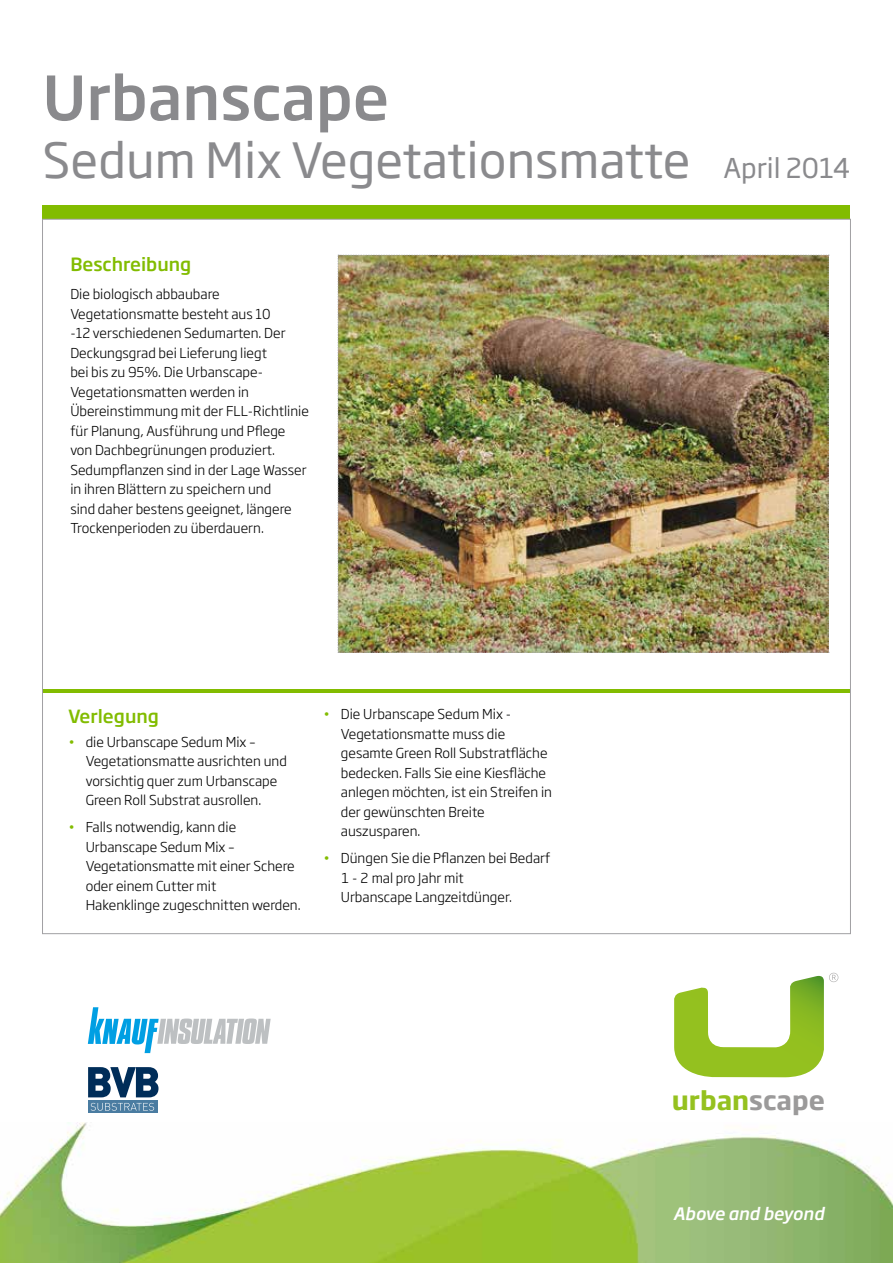
<style>
.page{position:relative;width:893px;height:1263px;background:#fff}
.page>*{position:absolute;margin:0;border:0;box-sizing:border-box;transform-origin:0 0}
.t1{font:500 60px "Soho Gothic Pro";color:#8a8a8d}
.t2{font:48px "Soho Gothic Pro";color:#8a8a8d}
.t3{font:700 25.5px "Soho Gothic Pro";color:#95c11f}
.t4{font:500 18px "Soho Gothic Pro";color:#82bc00}
.t5{font:italic 500 16.95px "Soho Gothic Pro";color:#fff}
.t6{font:300 13.5px/19.5px "Soho Gothic Pro";color:#000}
.s1{font-size:27px}
.s2{color:#82bc00}
.s3{color:#9b9a9a}
</style>
<div class="page">
<svg style="left:674px;top:973px;width:164px;height:104px"></svg>
<div style="left:43px;top:205px;width:807px;height:14px;background:#82bc00"></div>
<hr style="left:43px;top:689px;width:807px;height:3px;background:#82bc00">
<img style="left:338px;top:255px;width:491px;height:398px">
<svg style="left:88px;top:1007px;width:183px;height:46px"></svg>
<svg style="left:88px;top:1067px;width:70px;height:30px"></svg>
<div style="left:88px;top:1100px;width:69px;height:13px;background:#4a7ca1"></div>
<svg style="left:91px;top:1103px;width:63px;height:8px"></svg>
<img style="left:0;top:1122px;width:893px;height:141px">
<h1 class="t1" style="left:43px;top:51px;width:348px">Urbanscape</h1>
<h2 class="t2" style="left:43px;top:123px;width:809px">Sedum Mix Vegetationsmatte <span class="s1">April 2014</span></h2>
<h3 class="t4" style="left:70px;top:250px;width:122px">Beschreibung</h3>
<p class="t6" style="left:70px;top:284px;width:240px">Die biologisch abbaubare Vegetationsmatte besteht aus 10<br>-12 verschiedenen Sedumarten. Der Deckungsgrad bei Lieferung liegt<br>bei bis zu 95%. Die Urbanscape-Vegetationsmatten werden in Übereinstimmung mit der FLL-Richtlinie für Planung, Ausführung und Pflege von Dachbegrünungen produziert.<br>Sedumpflanzen sind in der Lage Wasser in ihren Blättern zu speichern und<br>sind daher bestens geeignet, längere Trockenperioden zu überdauern.</p>
<h3 class="t4" style="left:68px;top:702px;width:92px">Verlegung</h3>
<p class="t6" style="left:86px;top:731px;width:203px;text-indent:-18px"><span class="s2">•</span> die Urbanscape Sedum Mix –<br>Vegetationsmatte ausrichten und vorsichtig quer zum Urbanscape<br>Green Roll Substrat ausrollen.</p>
<p class="t6" style="left:86px;top:817px;width:216px;text-indent:-18px"><span class="s2">•</span> Falls notwendig, kann die<br>Urbanscape Sedum Mix –<br>Vegetationsmatte mit einer Schere oder einem Cutter mit<br>Hakenklinge zugeschnitten werden.</p>
<p class="t6" style="left:341px;top:704px;width:213px;text-indent:-18px"><span class="s2">•</span> Die Urbanscape Sedum Mix -<br>Vegetationsmatte muss die gesamte Green Roll Substratfläche bedecken. Falls Sie eine Kiesfläche anlegen möchten, ist ein Streifen in der gewünschten Breite auszusparen.</p>
<p class="t6" style="left:341px;top:848px;width:211px;text-indent:-18px"><span class="s2">•</span> Düngen Sie die Pflanzen bei Bedarf<br>1 - 2 mal pro Jahr mit<br>Urbanscape Langzeitdünger.</p>
<h3 class="t3" style="left:672px;top:1080px;width:155px">urban<span class="s3">scape</span></h3>
<p class="t5" style="left:673px;top:1200px;width:153px">Above and beyond</p>
</div>
